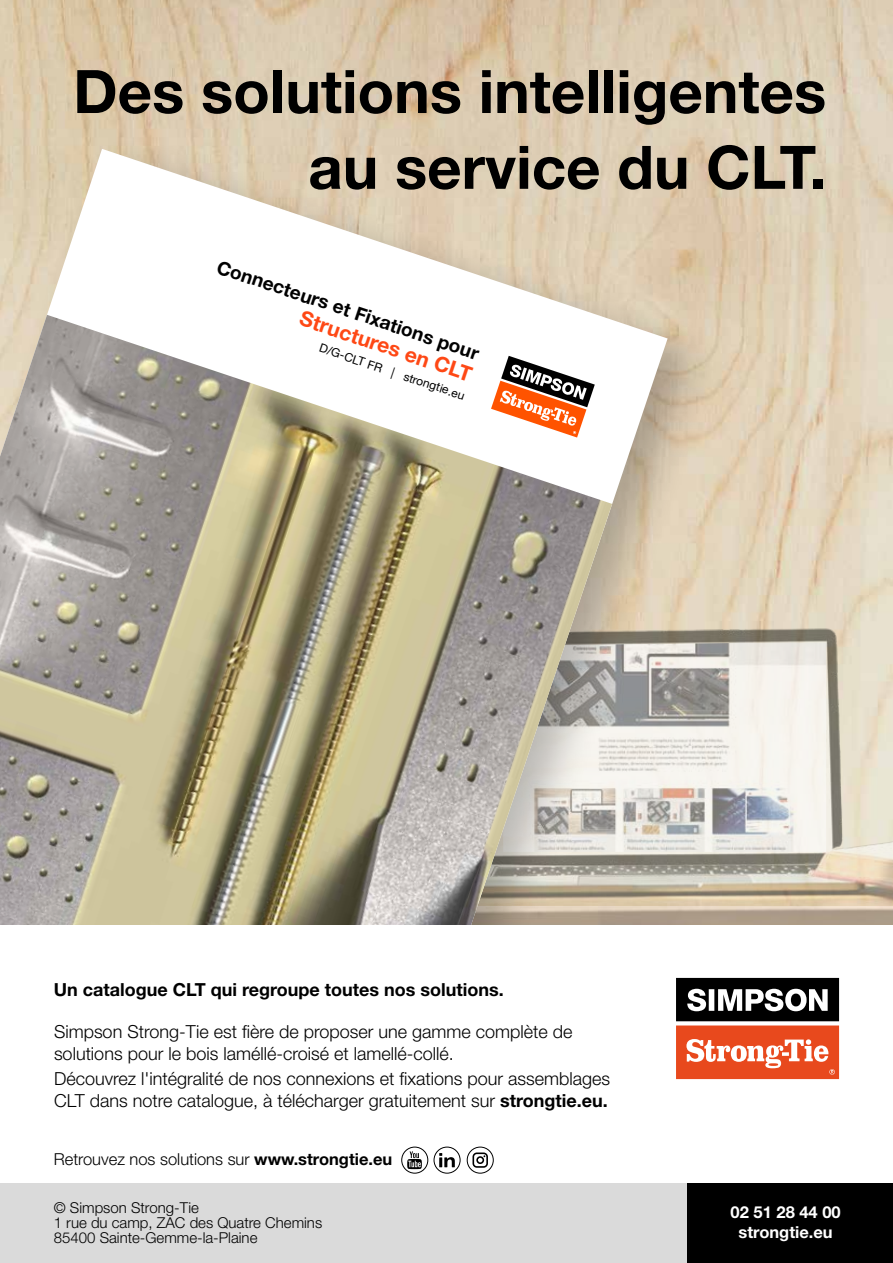
<style>
.page{position:relative;width:893px;height:1263px;background:#fff}
.page>*{position:absolute;margin:0;border:0;box-sizing:border-box;transform-origin:0 0}
.t1{font:700 60px/75.8px "Helvetica Neue LT Std";color:#000;text-align:right}
.t2{font:700 21px "Helvetica Neue LT Std";color:#fe4815}
.t3{font:700 18.9px "Helvetica Neue LT Std";color:#000}
.t4{font:300 18px/21.6px "Helvetica Neue LT Std";color:#000}
.t5{font:700 18px "Helvetica Neue LT Std";color:#000}
.t6{font:300 16.5px "Helvetica Neue LT Std";color:#000}
.t7{font:700 16.5px/19.8px "Helvetica Neue LT Std";color:#fff;text-align:center}
.t8{font:300 15px/15px "Helvetica Neue LT Std";color:#000}
.t9{font:12px "Helvetica Neue LT Std";color:#000}
.t10{font:300 condensed 7.5px "Helvetica Neue LT Std";color:#000}
.s1{font-weight:700}
</style>
<div class="page">
<img style="left:0;top:0;width:893px;height:611px">
<img style="left:722px;top:611px;width:171px;height:314px">
<img style="left:722px;top:643px;width:104px;height:209px">
<div style="left:0;top:132px;width:722px;height:991px;background:#000;opacity:.25"></div>
<svg style="left:75px;top:149px;width:593px;height:777px"></svg>
<img style="left:75px;top:315px;width:537px;height:611px">
<svg style="left:0;top:149px;width:75px;height:777px;background:#bdb5a9"></svg>
<svg style="left:0;top:158px;width:2px;height:112px"></svg>
<div style="left:0;top:926px;width:893px;height:337px;background:#fff"></div>
<div style="left:0;top:1183px;width:893px;height:80px;background:#dadada"></div>
<div style="left:687px;top:1183px;width:206px;height:80px;background:#000"></div>
<svg style="left:676px;top:978px;width:163px;height:101px"></svg>
<svg style="left:472px;top:1152px;width:16px;height:16px"></svg>
<div style="left:467px;top:1147px;width:26px;height:26px;border:1px solid #000;border-radius:50%"></div>
<div style="left:402px;top:1147px;width:26px;height:26px;border:1px solid #000;border-radius:50%"></div>
<svg style="left:407px;top:1151px;width:15px;height:18px"></svg>
<div style="left:434px;top:1147px;width:26px;height:26px;border:1px solid #000;border-radius:50%"></div>
<svg style="left:439px;top:1153px;width:16px;height:14px"></svg>
<h1 class="t1" style="left:73px;top:52px;width:755px">Des solutions intelligentes au service du CLT.</h1>
<p class="t3" style="left:221px;top:256px;width:277px;rotate:18deg">Connecteurs et Fixations pour</p>
<p class="t2" style="left:304px;top:306px;width:182px;rotate:18deg">Structures en CLT</p>
<p class="t9" style="left:322px;top:341px;width:154px;rotate:18deg">D/G-CLT FR | strongtie.eu</p>
<p class="t5" style="left:54px;top:979px;width:452px">Un catalogue CLT qui regroupe toutes nos solutions.</p>
<p class="t4" style="left:54px;top:1020px;width:520px">Simpson Strong-Tie est fière de proposer une gamme complète de solutions pour le bois laméllé-croisé et lamellé-collé.</p>
<p class="t4" style="left:54px;top:1068px;width:558px">Découvrez l'intégralité de nos connexions et fixations pour assemblages<br>CLT dans notre catalogue, à télécharger gratuitement sur <span class="s1">strongtie.eu.</span></p>
<p class="t6" style="left:54px;top:1148px;width:340px">Retrouvez nos solutions sur <span class="s1">www.strongtie.eu</span></p>
<p class="t8" style="left:54px;top:1200px;width:270px">© Simpson Strong-Tie<br>1 rue du camp, ZAC des Quatre Chemins<br>85400 Sainte-Gemme-la-Plaine</p>
<p class="t10" style="left:247px;top:1222px;width:39px">QDPRO76SKE</p>
<p class="t7" style="left:731px;top:1202px;width:112px">02 51 28 44 00 strongtie.eu</p>
</div>
